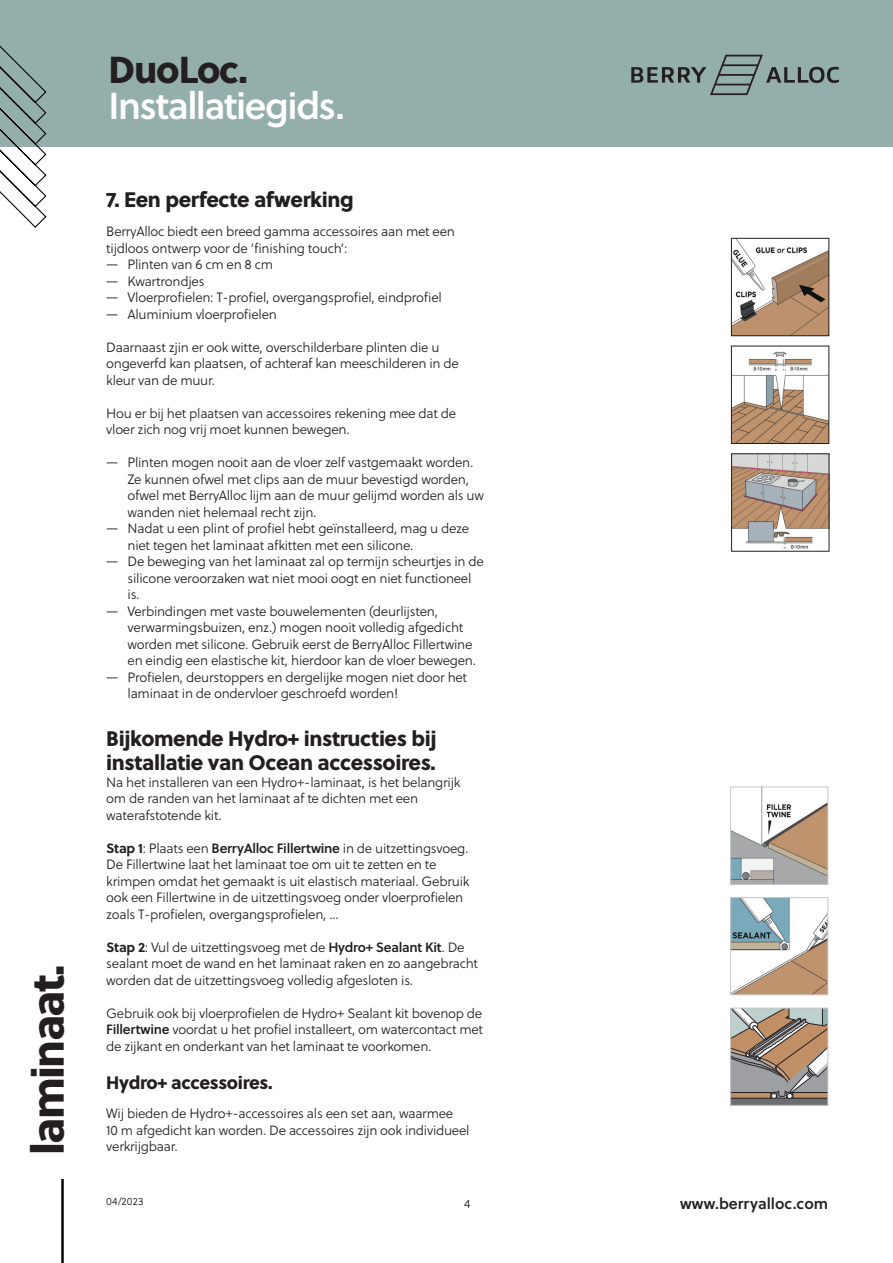
<style>
.page{position:relative;width:893px;height:1263px;background:#fff}
.page>*{position:absolute;margin:0;border:0;box-sizing:border-box;transform-origin:0 0}
.t1{font:45px "Soleil Xb";letter-spacing:-.04em;color:#231f20}
.t2{font:37.5px "Soleil Sb";letter-spacing:-.04em;color:#fff}
.t3{font:37.5px "Soleil Xb";letter-spacing:-.03em;color:#231f20}
.t4{font:21px/24px "Soleil Xb";letter-spacing:-.02em;color:#231f20}
.t5{font:18px "Soleil Xb";letter-spacing:-.02em;color:#231f20}
.t6{font:15.6px "Soleil Sb";color:#231f20}
.t7{font:13.5px/16.5px "Soleil Lt";letter-spacing:-.02em;color:#231f20}
.t8{font:12px "Soleil Lt";color:#231f20}
.t9{font:10.5px "Soleil Lt";letter-spacing:.01em;color:#231f20}
.s1{font-family:"Soleil";font-weight:700}
.s2{font-family:"Soleil Sb"}
</style>
<div class="page">
<div style="left:0;top:0;width:893px;height:147px;background:#94aeab"></div>
<svg style="left:631px;top:55px;width:208px;height:40px"></svg>
<svg style="left:0;top:45px;width:47px;height:183px"></svg>
<hr style="left:61px;top:1179px;width:3px;height:84px;background:#000001">
<img style="left:733px;top:456px;width:94px;height:93px">
<img style="left:733px;top:351px;width:94px;height:91px">
<div style="left:731px;top:346px;width:98px;height:98px;border:1px solid #231f20"></div>
<img style="left:733px;top:240px;width:94px;height:94px">
<div style="left:731px;top:238px;width:98px;height:98px;border:1px solid #231f20"></div>
<img style="left:732px;top:789px;width:94px;height:93px">
<div style="left:730px;top:787px;width:98px;height:97px;border:1px solid #c7c8ca"></div>
<img style="left:732px;top:899px;width:94px;height:94px">
<div style="left:730px;top:897px;width:98px;height:98px;border:1px solid #c7c8ca"></div>
<div style="left:731px;top:1098px;width:97px;height:7px;background:#6c6d70"></div>
<svg style="left:732px;top:1010px;width:94px;height:89px;background:#a19182"></svg>
<div style="left:730px;top:1008px;width:98px;height:98px;border:1px solid #c7c8ca"></div>
<h1 class="t1" style="left:18px;top:1155px;width:192px;rotate:-90deg">laminaat.</h1>
<h2 class="t3" style="left:108px;top:45px;width:141px">DuoLoc.</h2>
<h2 class="t2" style="left:108px;top:82px;width:238px">Installatiegids.</h2>
<h3 class="t4" style="left:106px;top:188px;width:249px">7. Een perfecte afwerking</h3>
<p class="t7" style="left:106px;top:224px;width:350px">BerryAlloc biedt een breed gamma accessoires aan met een tijdloos ontwerp voor de ‘finishing touch’:</p>
<p class="t7" style="left:106px;top:257px;width:168px">— Plinten van 6 cm en 8 cm</p>
<p class="t7" style="left:106px;top:273px;width:100px">— Kwartrondjes</p>
<p class="t7" style="left:106px;top:290px;width:337px">— Vloerprofielen: T-profiel, overgangsprofiel, eindprofiel</p>
<p class="t7" style="left:106px;top:306px;width:172px">— Aluminium vloerprofielen</p>
<p class="t7" style="left:106px;top:339px;width:354px">Daarnaast zjin er ook witte, overschilderbare plinten die u ongeverfd kan plaatsen, of achteraf kan meeschilderen in de kleur van de muur.</p>
<p class="t7" style="left:106px;top:405px;width:351px">Hou er bij het plaatsen van accessoires rekening mee dat de vloer zich nog vrij moet kunnen bewegen.</p>
<p class="t7" style="left:128px;top:455px;width:358px;text-indent:-21px">— Plinten mogen nooit aan de vloer zelf vastgemaakt worden.<br>Ze kunnen ofwel met clips aan de muur bevestigd worden, ofwel met BerryAlloc lijm aan de muur gelijmd worden als uw wanden niet helemaal recht zijn.</p>
<p class="t7" style="left:128px;top:521px;width:343px;text-indent:-21px">— Nadat u een plint of profiel hebt geïnstalleerd, mag u deze niet tegen het laminaat afkitten met een silicone.</p>
<p class="t7" style="left:128px;top:554px;width:358px;text-indent:-21px">— De beweging van het laminaat zal op termijn scheurtjes in de silicone veroorzaken wat niet mooi oogt en niet functioneel is.</p>
<p class="t7" style="left:128px;top:603px;width:350px;text-indent:-21px">— Verbindingen met vaste bouwelementen (deurlijsten, verwarmingsbuizen, enz.) mogen nooit volledig afgedicht worden met silicone. Gebruik eerst de BerryAlloc Fillertwine en eindig een elastische kit, hierdoor kan de vloer bewegen.</p>
<p class="t7" style="left:128px;top:669px;width:341px;text-indent:-21px">— Profielen, deurstoppers en dergelijke mogen niet door het laminaat in de ondervloer geschroefd worden!</p>
<h3 class="t4" style="left:106px;top:727px;width:332px">Bijkomende Hydro+ instructies bij installatie van Ocean accessoires.</h3>
<p class="t7" style="left:106px;top:774px;width:356px">Na het installeren van een Hydro+-laminaat, is het belangrijk om de randen van het laminaat af te dichten met een waterafstotende kit.</p>
<p class="t7" style="left:106px;top:840px;width:365px"><span class="s1">Stap 1</span>: Plaats een <span class="s2">BerryAlloc Fillertwine</span> in de uitzettingsvoeg.<br>De Fillertwine laat het laminaat toe om uit te zetten en te krimpen omdat het gemaakt is uit elastisch materiaal. Gebruik ook een Fillertwine in de uitzettingsvoeg onder vloerprofielen zoals T-profielen, overgangsprofielen, ...</p>
<p class="t7" style="left:106px;top:939px;width:373px"><span class="s1">Stap 2</span>: Vul de uitzettingsvoeg met de <span class="s2">Hydro+ Sealant Kit</span>. De sealant moet de wand en het laminaat raken en zo aangebracht worden dat de uitzettingsvoeg volledig afgesloten is.</p>
<p class="t7" style="left:106px;top:1005px;width:378px;text-align:justify">Gebruik ook bij vloerprofielen de Hydro+ Sealant kit bovenop de <span class="s2">Fillertwine</span> voordat u het profiel installeert, om watercontact met de zijkant en onderkant van het laminaat te voorkomen.</p>
<h3 class="t5" style="left:106px;top:1071px;width:168px">Hydro+ accessoires.</h3>
<p class="t7" style="left:106px;top:1106px;width:365px">Wij bieden de Hydro+-accessoires als een set aan, waarmee<br>10 m afgedicht kan worden. De accessoires zijn ook individueel verkrijgbaar.</p>
<p class="t9" style="left:106px;top:1195px;width:39px">04/2023</p>
<p class="t8" style="left:464px;top:1197px;width:8px">4</p>
<p class="t6" style="left:680px;top:1193px;width:150px">www.berryalloc.com</p>
</div>
